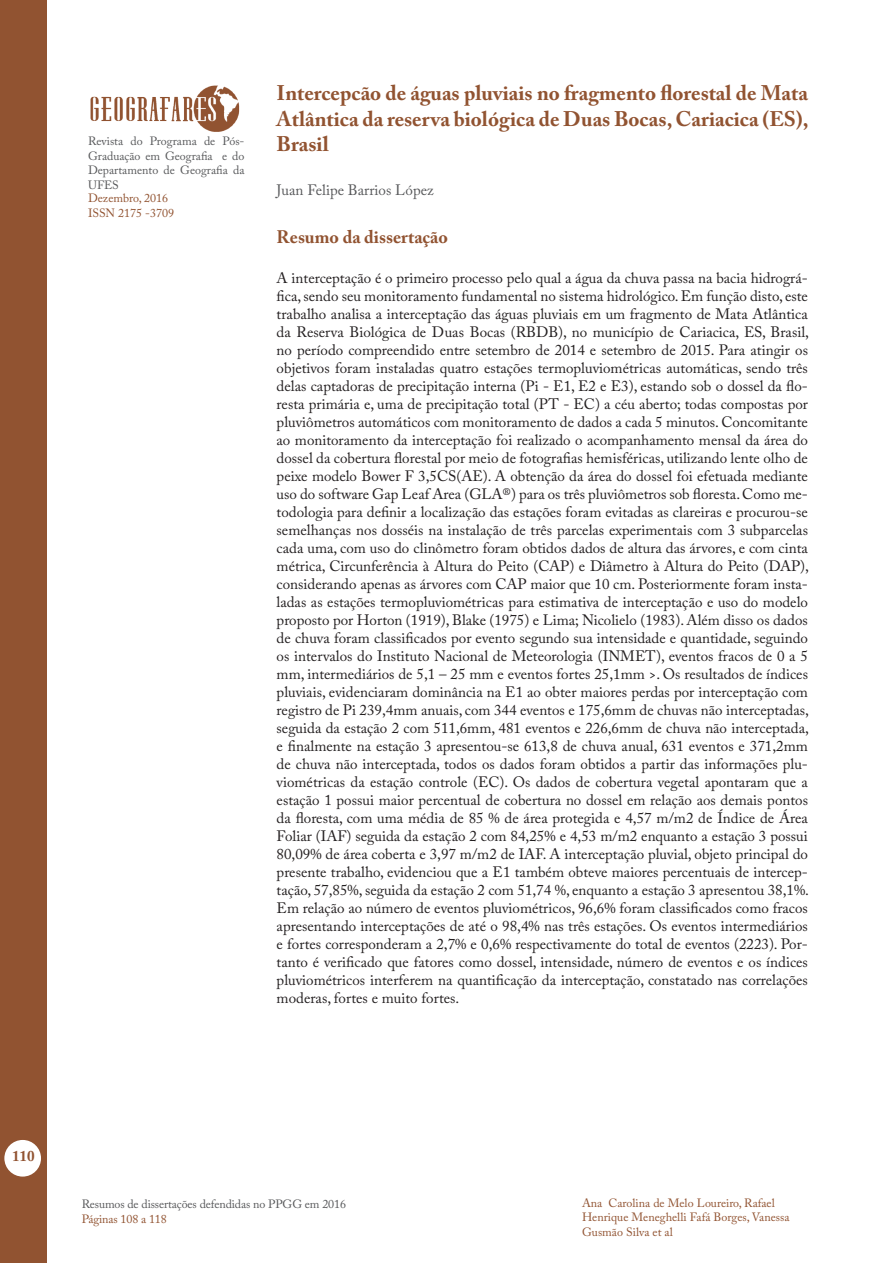
<style>
.page{position:relative;width:893px;height:1263px;background:#fff}
.page>*{position:absolute;margin:0;border:0;box-sizing:border-box;transform-origin:0 0}
.t1{font:700 21px/25.2px "Adobe Caslon Pro";color:#915331;text-align:justify}
.t2{font:700 18px "Adobe Caslon Pro";color:#915331}
.t3{font:15px/18px "Adobe Caslon Pro";color:#231f20;text-align:justify}
.t4{font:15px "Adobe Caslon Pro";color:#57585a}
.t5{font:700 15px "Adobe Caslon Pro";color:#915331}
.t6{font:12px/14.4px "Adobe Caslon Pro";color:#915331}
.t7{font:12px/14.4px "Adobe Caslon Pro";letter-spacing:-.005em;color:#57585a;text-align:justify}
</style>
<div class="page">
<div style="left:0;top:0;width:47px;height:1263px;background:#915331"></div>
<div style="left:4px;top:1140px;width:37px;height:36px;background:#fff;border-radius:50%"></div>
<img style="left:90px;top:85px;width:150px;height:47px">
<p class="t7" style="left:88px;top:134px;width:158px">Revista do Programa de Pós-Graduação em Geografia e do Departamento de Geografia da UFES</p>
<p class="t6" style="left:88px;top:191px;width:88px;line-height:14.9px">Dezembro, 2016<br>ISSN 2175 -3709</p>
<p class="t1" style="left:277px;top:81px;width:533px">Intercepcão de águas pluviais no fragmento florestal de Mata Atlântica da reserva biológica de Duas Bocas, Cariacica (ES), Brasil</p>
<p class="t4" style="left:277px;top:181px;width:159px">Juan Felipe Barrios López</p>
<p class="t2" style="left:277px;top:226px;width:173px">Resumo da dissertação</p>
<p class="t3" style="left:277px;top:269px;width:534px">A interceptação é o primeiro processo pelo qual a água da chuva passa na bacia hidrográ&shy;fica, sendo seu monitoramento fundamental no sistema hidrológico. Em função disto, este trabalho analisa a interceptação das águas pluviais em um fragmento de Mata Atlântica da Reserva Biológica de Duas Bocas (RBDB), no município de Cariacica, ES, Brasil, no período compreendido entre setembro de 2014 e setembro de 2015. Para atingir os objetivos foram instaladas quatro estações termopluviométricas automáticas, sendo três delas captadoras de precipitação interna (Pi - E1, E2 e E3), estando sob o dossel da flo&shy;resta primária e, uma de precipitação total (PT - EC) a céu aberto; todas compostas por pluviômetros automáticos com monitoramento de dados a cada 5 minutos. Concomitante ao monitoramento da interceptação foi realizado o acompanhamento mensal da área do dossel da cobertura florestal por meio de fotografias hemisféricas, utilizando lente olho de peixe modelo Bower F 3,5CS(AE). A obtenção da área do dossel foi efetuada mediante uso do software Gap Leaf Area (GLA®) para os três pluviômetros sob floresta. Como me&shy;todologia para definir a localização das estações foram evitadas as clareiras e procurou-se semelhanças nos dosséis na instalação de três parcelas experimentais com 3 subparcelas cada uma, com uso do clinômetro foram obtidos dados de altura das árvores, e com cinta métrica, Circunferência à Altura do Peito (CAP) e Diâmetro à Altura do Peito (DAP), considerando apenas as árvores com CAP maior que 10 cm. Posteriormente foram insta&shy;ladas as estações termopluviométricas para estimativa de interceptação e uso do modelo proposto por Horton (1919), Blake (1975) e Lima; Nicolielo (1983). Além disso os dados de chuva foram classificados por evento segundo sua intensidade e quantidade, seguindo os intervalos do Instituto Nacional de Meteorologia (INMET), eventos fracos de 0 a 5 mm, intermediários de 5,1 – 25 mm e eventos fortes 25,1mm &gt;. Os resultados de índices pluviais, evidenciaram dominância na E1 ao obter maiores perdas por interceptação com registro de Pi 239,4mm anuais, com 344 eventos e 175,6mm de chuvas não interceptadas, seguida da estação 2 com 511,6mm, 481 eventos e 226,6mm de chuva não interceptada, e finalmente na estação 3 apresentou-se 613,8 de chuva anual, 631 eventos e 371,2mm de chuva não interceptada, todos os dados foram obtidos a partir das informações plu&shy;viométricas da estação controle (EC). Os dados de cobertura vegetal apontaram que a estação 1 possui maior percentual de cobertura no dossel em relação aos demais pontos da floresta, com uma média de 85 % de área protegida e 4,57 m/m2 de Índice de Área Foliar (IAF) seguida da estação 2 com 84,25% e 4,53 m/m2 enquanto a estação 3 possui 80,09% de área coberta e 3,97 m/m2 de IAF. A interceptação pluvial, objeto principal do presente trabalho, evidenciou que a E1 também obteve maiores percentuais de intercep&shy;tação, 57,85%, seguida da estação 2 com 51,74 %, enquanto a estação 3 apresentou 38,1%.<br>Em relação ao número de eventos pluviométricos, 96,6% foram classificados como fracos apresentando interceptações de até o 98,4% nas três estações. Os eventos intermediários e fortes corresponderam a 2,7% e 0,6% respectivamente do total de eventos (2223). Por&shy;tanto é verificado que fatores como dossel, intensidade, número de eventos e os índices pluviométricos interferem na quantificação da interceptação, constatado nas correlações moderas, fortes e muito fortes.</p>
<p class="t5" style="left:12px;top:1147px;width:24px">110</p>
<p class="t7" style="left:82px;top:1197px;width:266px">Resumos de dissertações defendidas no PPGG em 2016</p>
<p class="t6" style="left:82px;top:1211px;width:87px">Páginas 108 a 118</p>
<p class="t6" style="left:582px;top:1195px;width:209px">Ana Carolina de Melo Loureiro, Rafael<br>Henrique Meneghelli Fafá Borges, Vanessa<br>Gusmão Silva et al</p>
</div>
